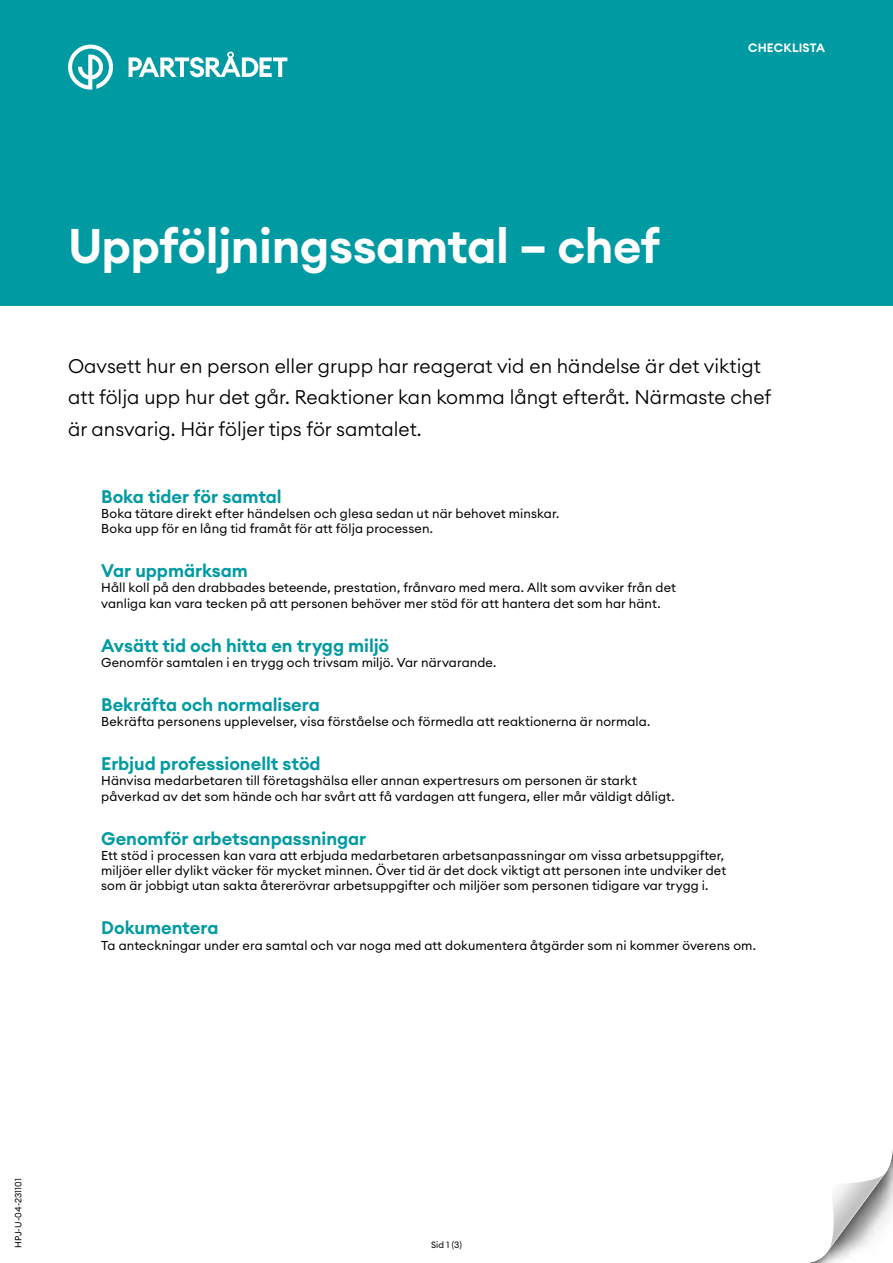
<style>
.page{position:relative;width:893px;height:1263px;background:#fff}
.page>*{position:absolute;margin:0;border:0;box-sizing:border-box;transform-origin:0 0}
.Rubrik_1_v{font:600 48px "Euclid Circular A";letter-spacing:-.01em;color:#fff}
.Ingress{font:300 19.5px/31.5px "Euclid Circular A";color:#000}
.Rubrik_3_Roströd{font:600 18px "Euclid Circular A";letter-spacing:-.005em;color:#009aa2}
.Bröd_1{font:12.75px "Euclid Circular A";letter-spacing:.01em;color:#000}
.Bröd_höger_vit{font:600 12px "Euclid Circular A";letter-spacing:.015em;color:#fff}
.Bröd_ej_indrag_P{font:9px "Euclid Circular A";letter-spacing:.01em;color:#000}
</style>
<div class="page">
<div style="left:0;top:0;width:893px;height:305px;background:#009aa2"></div>
<svg style="left:68px;top:45px;width:45px;height:45px"></svg>
<svg style="left:129px;top:52px;width:158px;height:25px"></svg>
<svg style="left:809px;top:1149px;width:84px;height:114px"></svg>
<h1 class="Rubrik_1_v" style="left:68px;top:215px;width:594px">Uppföljningssamtal – chef</h1>
<p class="Bröd_höger_vit" style="left:748px;top:40px;width:78px">CHECKLISTA</p>
<p class="Ingress" style="left:68px;top:350px;width:705px">Oavsett hur en person eller grupp har reagerat vid en händelse är det viktigt att följa upp hur det går. Reaktioner kan komma långt efteråt. Närmaste chef är ansvarig. Här följer tips för samtalet.</p>
<p class="Rubrik_3_Roströd" style="left:101px;top:484px;width:182px">Boka tider för samtal</p>
<p class="Bröd_1" style="left:101px;top:505px;width:460px">Boka tätare direkt efter händelsen och glesa sedan ut när behovet minskar.</p>
<p class="Bröd_1" style="left:101px;top:520px;width:333px">Boka upp för en lång tid framåt för att följa processen.</p>
<p class="Rubrik_3_Roströd" style="left:101px;top:559px;width:148px">Var uppmärksam</p>
<p class="Bröd_1" style="left:101px;top:580px;width:576px">Håll koll på den drabbades beteende, prestation, frånvaro med mera. Allt som avviker från det</p>
<p class="Bröd_1" style="left:101px;top:595px;width:561px">vanliga kan vara tecken på att personen behöver mer stöd för att hantera det som har hänt.</p>
<p class="Rubrik_3_Roströd" style="left:101px;top:633px;width:290px">Avsätt tid och hitta en trygg miljö</p>
<p class="Bröd_1" style="left:101px;top:654px;width:397px">Genomför samtalen i en trygg och trivsam miljö. Var närvarande.</p>
<p class="Rubrik_3_Roströd" style="left:101px;top:693px;width:220px">Bekräfta och normalisera</p>
<p class="Bröd_1" style="left:101px;top:713px;width:551px">Bekräfta personens upplevelser, visa förståelse och förmedla att reaktionerna är normala.</p>
<p class="Rubrik_3_Roströd" style="left:101px;top:752px;width:221px">Erbjud professionellt stöd</p>
<p class="Bröd_1" style="left:101px;top:772px;width:537px">Hänvisa medarbetaren till företagshälsa eller annan expertresurs om personen är starkt</p>
<p class="Bröd_1" style="left:101px;top:788px;width:575px">påverkad av det som hände och har svårt att få vardagen att fungera, eller mår väldigt dåligt.</p>
<p class="Rubrik_3_Roströd" style="left:101px;top:826px;width:267px">Genomför arbetsanpassningar</p>
<p class="Bröd_1" style="left:101px;top:847px;width:624px">Ett stöd i processen kan vara att erbjuda medarbetaren arbetsanpassningar om vissa arbetsuppgifter,</p>
<p class="Bröd_1" style="left:101px;top:862px;width:627px">miljöer eller dylikt väcker för mycket minnen. Över tid är det dock viktigt att personen inte undviker det</p>
<p class="Bröd_1" style="left:101px;top:878px;width:609px">som är jobbigt utan sakta återerövrar arbetsuppgifter och miljöer som personen tidigare var trygg i.</p>
<p class="Rubrik_3_Roströd" style="left:101px;top:916px;width:119px">Dokumentera</p>
<p class="Bröd_1" style="left:101px;top:937px;width:656px">Ta anteckningar under era samtal och var noga med att dokumentera åtgärder som ni kommer överens om.</p>
<p class="Bröd_ej_indrag_P" style="left:12px;top:1248px;width:72px;rotate:-90deg">HPJ-U-04-231101</p>
<p class="Bröd_ej_indrag_P" style="left:431px;top:1239px;width:32px">Sid 1 (3)</p>
</div>
